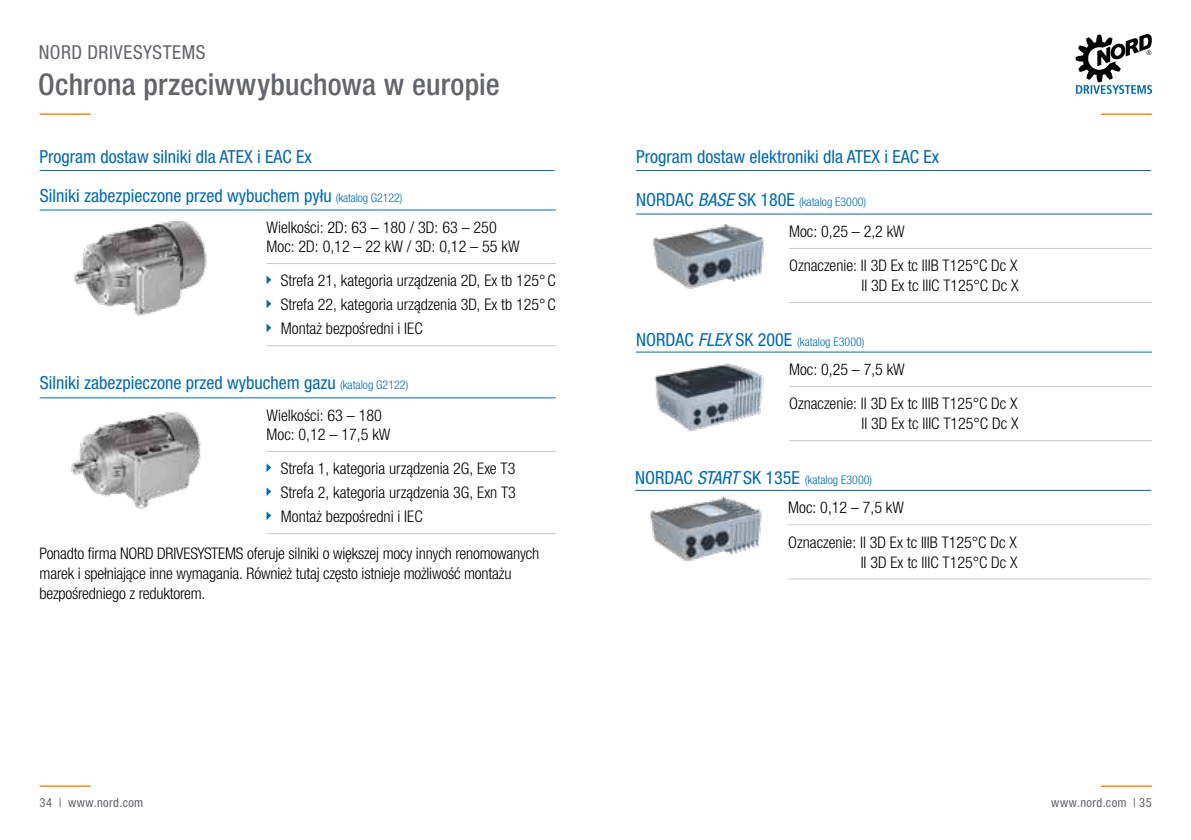
<style>
.page{position:relative;width:1191px;height:840px;background:#fff}
.page>*{position:absolute;margin:0;border:0;box-sizing:border-box;transform-origin:0 0}
.t1{font:500 condensed 30px "Helvetica Neue LTW1 G";letter-spacing:.005em;color:#63656a}
.t2{font:condensed 19.2px "Helvetica Neue LTW1 G";letter-spacing:.03em;color:#63656a}
.t3{font:condensed 18px/39px "Helvetica Neue LTW1 G";color:#0069b4}
.t4{font:300 condensed 16.2px/19.4px "Helvetica Neue LTW1 G";color:#000}
.t5{font:300 condensed 16px/24px "Helvetica Neue LTW1 G";color:#000}
.t6{font:condensed 12.6px "Helvetica Neue LTW1 G";letter-spacing:.03em;color:#63656a}
.t7{font:300 condensed 12px "Helvetica Neue LTW1 G";color:#0069b4}
.s1{font-weight:300;font-size:12px}
.s2{font-size:16px}
.s3{font-size:16.2px}
.s4{font-weight:400;font-size:18px}
.s5{font-weight:400;font-style:italic;font-size:18px}
</style>
<div class="page">
<hr style="left:40px;top:113px;width:51px;height:2px;background:#ef7d00">
<hr style="left:1100px;top:113px;width:51px;height:2px;background:#ef7d00">
<hr style="left:40px;top:785px;width:51px;height:1px;background:#ef7d00">
<hr style="left:1100px;top:785px;width:51px;height:1px;background:#ef7d00">
<svg style="left:1075px;top:34px;width:77px;height:60px"></svg>
<hr style="left:636px;top:351px;width:153px;height:1px;background:#0069b4">
<hr style="left:789px;top:351px;width:363px;height:1px;background:#0069b4">
<hr style="left:789px;top:386px;width:363px;height:1px;background:#cac9cb">
<hr style="left:789px;top:440px;width:363px;height:1px;background:#cac9cb">
<img style="left:654px;top:363px;width:110px;height:69px">
<hr style="left:635px;top:490px;width:153px;height:1px;background:#0069b4">
<hr style="left:788px;top:490px;width:363px;height:1px;background:#0069b4">
<hr style="left:788px;top:524px;width:363px;height:1px;background:#cac9cb">
<hr style="left:788px;top:578px;width:363px;height:1px;background:#cac9cb">
<img style="left:649px;top:496px;width:113px;height:66px">
<hr style="left:636px;top:213px;width:153px;height:1px;background:#0069b4">
<hr style="left:789px;top:213px;width:363px;height:1px;background:#0069b4">
<hr style="left:789px;top:248px;width:363px;height:1px;background:#cac9cb">
<hr style="left:789px;top:302px;width:363px;height:1px;background:#cac9cb">
<img style="left:653px;top:224px;width:111px;height:65px">
<hr style="left:40px;top:170px;width:514px;height:1px;background:#0069b4">
<hr style="left:40px;top:209px;width:226px;height:1px;background:#0069b4">
<hr style="left:266px;top:209px;width:290px;height:1px;background:#0069b4">
<hr style="left:266px;top:345px;width:290px;height:1px;background:#cac9cb">
<hr style="left:266px;top:263px;width:290px;height:1px;background:#cac8cb">
<svg style="left:266px;top:275px;width:5px;height:9px"></svg>
<svg style="left:266px;top:299px;width:5px;height:9px"></svg>
<svg style="left:266px;top:323px;width:5px;height:9px"></svg>
<hr style="left:40px;top:397px;width:226px;height:1px;background:#0069b4">
<hr style="left:266px;top:397px;width:290px;height:1px;background:#0069b4">
<hr style="left:266px;top:533px;width:290px;height:1px;background:#cac9cb">
<hr style="left:266px;top:451px;width:290px;height:1px;background:#cac8cb">
<svg style="left:266px;top:463px;width:5px;height:9px"></svg>
<svg style="left:266px;top:487px;width:5px;height:9px"></svg>
<svg style="left:266px;top:511px;width:5px;height:9px"></svg>
<img style="left:71px;top:411px;width:130px;height:98px">
<img style="left:74px;top:219px;width:133px;height:97px">
<hr style="left:636px;top:170px;width:515px;height:1px;background:#0069b4">
<p class="t2" style="left:39px;top:41px;width:168px">NORD DRIVESYSTEMS</p>
<h1 class="t1" style="left:38px;top:66px;width:463px">Ochrona przeciwwybuchowa w europie</h1>
<p class="t3" style="left:40px;top:137px;width:364px">Program dostaw silniki dla ATEX i EAC Ex<br>Silniki zabezpieczone przed wybuchem pyłu <span class="s1">(katalog G2122)</span></p>
<p class="t4" style="left:266px;top:217px;width:255px"><span class="s2">Wielkości:</span> 2D: 63 – 180 / 3D: 63 – 250<br><span class="s2">Moc:</span> 2D: 0,12 – 22 kW / 3D: 0,12 – 55 kW</p>
<p class="t5" style="left:281px;top:269px;width:276px;text-align:justify">Strefa 21, kategoria urządzenia 2D, Ex tb 125°C Strefa 22, kategoria urządzenia 3D, Ex tb 125°C Montaż bezpośredni i IEC</p>
<p class="t3" style="left:40px;top:363px;width:370px">Silniki zabezpieczone przed wybuchem gazu <span class="s1">(katalog G2122)</span></p>
<p class="t5" style="left:266px;top:403px;width:117px">Wielkości: <span class="s3">63 – 180</span></p>
<p class="t4" style="left:266px;top:424px;width:125px"><span class="s2">Moc:</span> 0,12 – 17,5 kW</p>
<p class="t5" style="left:281px;top:456px;width:237px;text-align:justify">Strefa 1, kategoria urządzenia 2G, Exe T3<br>Strefa 2, kategoria urządzenia 3G, Exn T3<br>Montaż bezpośredni i IEC</p>
<p class="t5" style="left:40px;top:543px;width:501px;line-height:20px">Ponadto firma NORD DRIVESYSTEMS oferuje silniki o większej mocy innych renomowanych marek i spełniające inne wymagania. Również tutaj często istnieje możliwość montażu bezpośredniego z reduktorem.</p>
<p class="t3" style="left:636px;top:137px;width:304px">Program dostaw elektroniki dla ATEX i EAC Ex</p>
<p class="t7" style="left:636px;top:195px;width:232px"><span class="s4">NORDAC</span> <span class="s5">BASE</span> <span class="s4">SK 180E</span> (katalog E3000)</p>
<p class="t5" style="left:789px;top:214px;width:230px;line-height:34px">Moc: 0,25 – 2,2 kW<br>Oznaczenie: II 3D Ex tc IIIB T125°C Dc X</p>
<p class="t5" style="left:861px;top:273px;width:158px">II 3D Ex tc IIIC T125°C Dc X</p>
<p class="t7" style="left:636px;top:334px;width:230px"><span class="s4">NORDAC</span> <span class="s5">FLEX</span> <span class="s4">SK 200E</span> (katalog E3000)</p>
<p class="t5" style="left:789px;top:352px;width:230px;line-height:34px">Moc: 0,25 – 7,5 kW<br>Oznaczenie: II 3D Ex tc IIIB T125°C Dc X</p>
<p class="t5" style="left:861px;top:411px;width:158px">II 3D Ex tc IIIC T125°C Dc X</p>
<p class="t7" style="left:635px;top:472px;width:238px"><span class="s4">NORDAC</span> <span class="s5">START</span> <span class="s4">SK 135E</span> (katalog E3000)</p>
<p class="t5" style="left:788px;top:490px;width:230px;line-height:34px">Moc: 0,12 – 7,5 kW<br>Oznaczenie: II 3D Ex tc IIIB T125°C Dc X</p>
<p class="t5" style="left:860px;top:549px;width:158px">II 3D Ex tc IIIC T125°C Dc X</p>
<p class="t6" style="left:40px;top:795px;width:105px">34 | www.nord.com</p>
<p class="t6" style="left:1051px;top:795px;width:102px">www.nord.com | 35</p>
</div>
